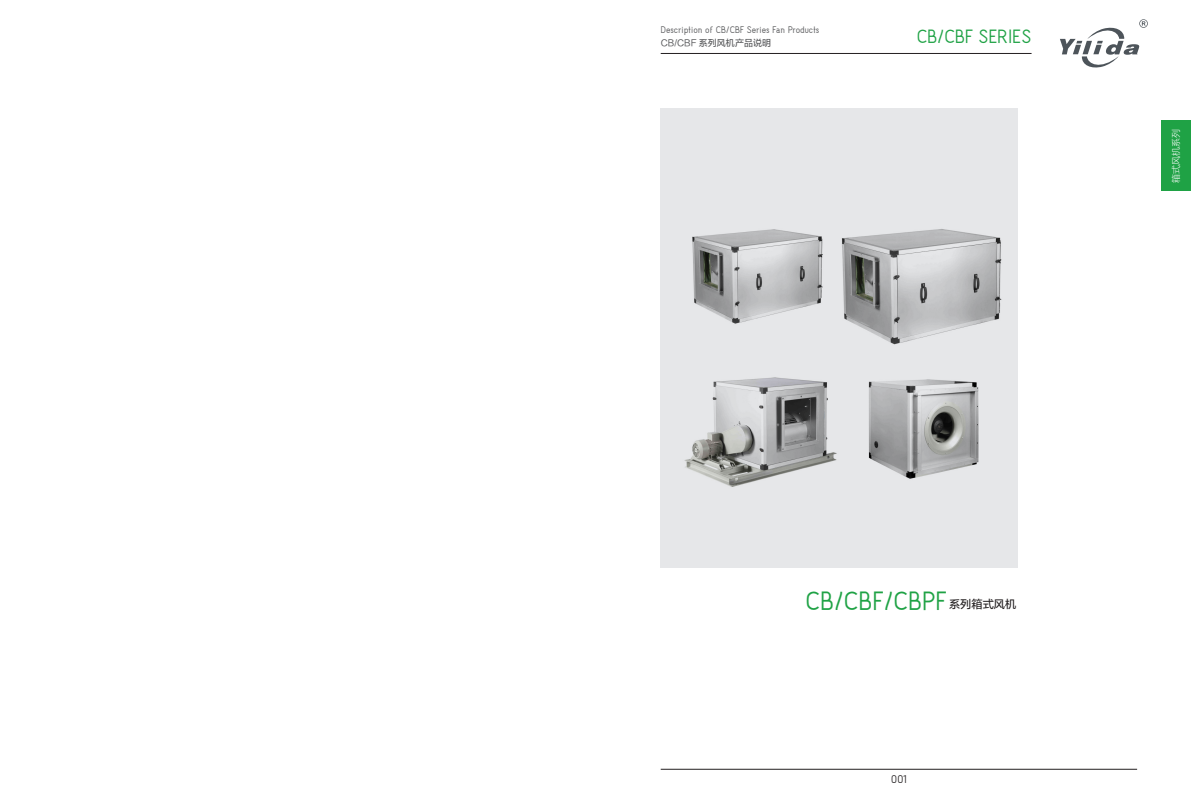
<style>
.page{position:relative;width:1191px;height:808px;background:#fff}
.page>*{position:absolute;margin:0;border:0;box-sizing:border-box;transform-origin:0 0}
.t1{font:500 33px "Acid";letter-spacing:.01em;color:#1fa245}
.t2{font:500 24px "Acid";color:#1fa245}
.t3{font:500 14px "Acid";color:#231f20}
.t4{font:500 12px "Acid";color:#57585a}
.t5{font:11.2px "FZLTZHUNHK GBK1 0";color:#231f20}
.t6{font:9px "FZLTZHUNHK GBK1 0";color:#57585a}
.t7{font:9px "FZLTXHK GBK1 0";color:#fff}
</style>
<div class="page">
<div style="left:1161px;top:120px;width:30px;height:71px;background:#1fa245"></div>
<svg style="left:1060px;top:19px;width:87px;height:49px"></svg>
<hr style="left:660px;top:769px;width:477px;height:1px;background:#231f20">
<hr style="left:660px;top:53px;width:371px;height:1px;background:#231f20">
<div style="left:661px;top:108px;width:357px;height:459px;background:#e6e7e9"></div>
<img style="left:684px;top:377px;width:153px;height:110px">
<img style="left:868px;top:379px;width:111px;height:100px">
<img style="left:692px;top:229px;width:131px;height:95px">
<img style="left:842px;top:229px;width:160px;height:116px">
<p class="t4" style="left:660px;top:25px;width:160px">Description of CB/CBF Series Fan Products</p>
<p class="t2" style="left:916px;top:28px;width:116px">CB/CBF SERIES</p>
<p class="t6" style="left:660px;top:38px;width:112px">CB/CBF 系列风机产品说明</p>
<p class="t7" style="left:1169px;top:183px;width:55px;rotate:-90deg">箱式风机系列</p>
<p class="t1" style="left:805px;top:589px;width:143px">CB/CBF/CBPF</p>
<p class="t5" style="left:949px;top:598px;width:69px">系列箱式风机</p>
<p class="t3" style="left:891px;top:774px;width:17px">001</p>
</div>
